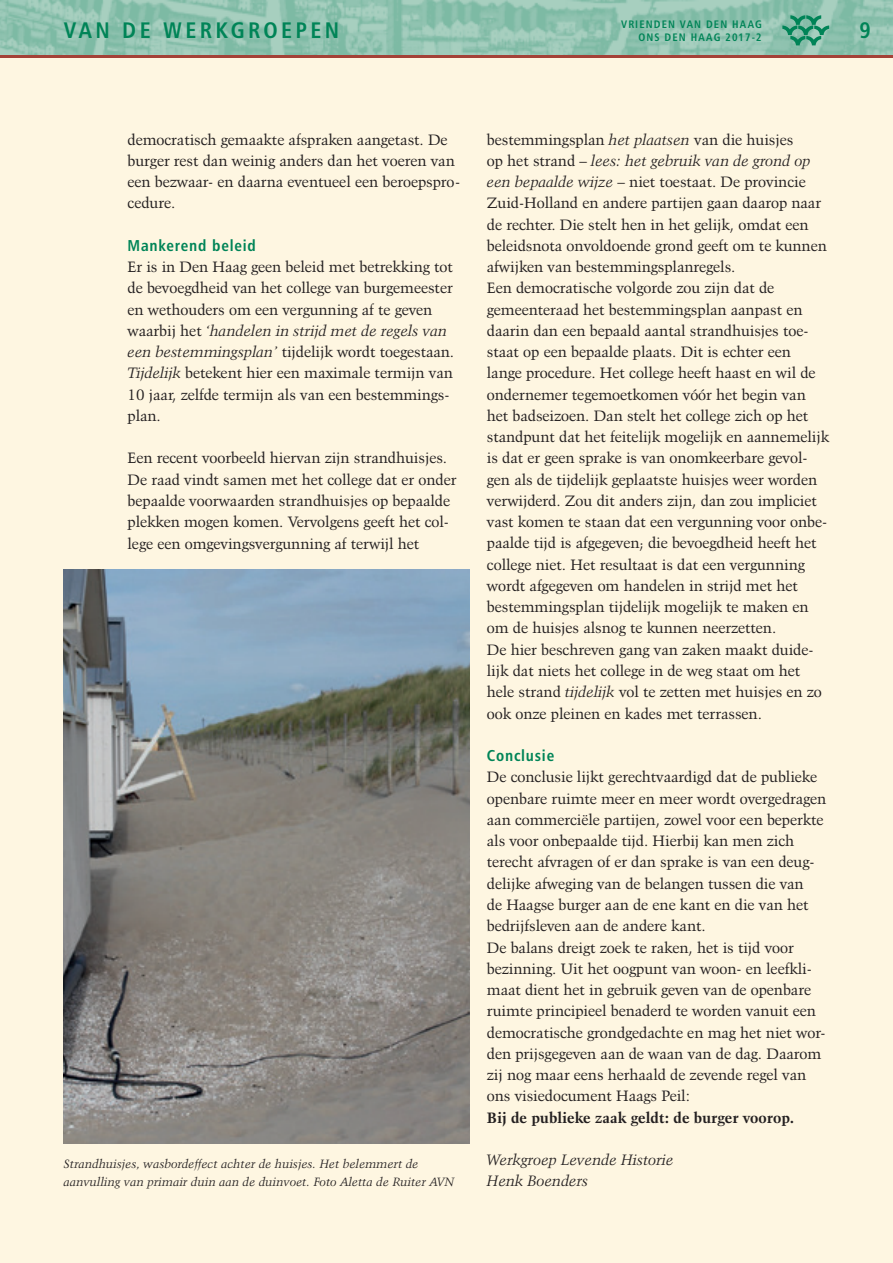
<style>
.page{position:relative;width:893px;height:1263px;background:#fef6e1}
.page>*{position:absolute;margin:0;border:0;box-sizing:border-box;transform-origin:0 0}
.t1{font:22.5px "Humanist 777 BT Bold Condensed B";letter-spacing:.15em;color:#008457}
.t2{font:15.75px "Humanist 777 BT Bold Condensed B";letter-spacing:.05em;color:#008457}
.t3{font:15px/21.3px "Kuenstler 480 BT";color:#231f20}
.t4{font:700 15px "Kuenstler 480 BT";color:#231f20}
.t5{font:italic 15px/21.3px "Kuenstler 480 BT";color:#231f20}
.t6{font:italic 12px/17.2px "Kuenstler 480 BT";letter-spacing:.01em;color:#231f20}
.t7{font:10.8px/12.8px "Humanist 777 BT Bold Condensed B";letter-spacing:.1em;color:#008457;text-align:right}
.s1{font-style:italic}
</style>
<div class="page">
<img style="left:0;top:0;width:893px;height:55px">
<hr style="left:0;top:55px;width:893px;height:2px;background:#a44137">
<img style="left:64px;top:570px;width:406px;height:574px">
<svg style="left:782px;top:15px;width:47px;height:30px"></svg>
<h1 class="t1" style="left:64px;top:16px;width:277px">VAN DE WERKGROEPEN</h1>
<p class="t7" style="left:621px;top:18px;width:142px">VRIENDEN VAN DEN HAAG<br>ONS DEN HAAG 2017-2</p>
<h1 class="t1" style="left:860px;top:16px;width:13px">9</h1>
<p class="t3" style="left:128px;top:128px;width:334px">democratisch gemaakte afspraken aangetast. De burger rest dan weinig anders dan het voeren van een bezwaar- en daarna eventueel een beroepspro&shy;cedure.</p>
<p class="t2" style="left:128px;top:235px;width:130px">Mankerend beleid</p>
<p class="t3" style="left:128px;top:256px;width:328px">Er is in Den Haag geen beleid met betrekking tot de bevoegdheid van het college van burgemeester en wethouders om een vergunning af te geven waarbij het <span class="s1">‘handelen in strijd met de regels van een bestemmingsplan’</span> tijdelijk wordt toegestaan.<br><span class="s1">Tijdelijk</span> betekent hier een maximale termijn van 10 jaar, zelfde termijn als van een bestemmings&shy;plan.</p>
<p class="t3" style="left:128px;top:447px;width:330px">Een recent voorbeeld hiervan zijn strandhuisjes.<br>De raad vindt samen met het college dat er onder bepaalde voorwaarden strandhuisjes op bepaalde plekken mogen komen. Vervolgens geeft het col&shy;lege een omgevingsvergunning af terwijl het</p>
<p class="t6" style="left:64px;top:1155px;width:392px">Strandhuisjes, wasbordeffect achter de huisjes. Het belemmert de aanvulling van primair duin aan de duinvoet. Foto Aletta de Ruiter AVN</p>
<p class="t3" style="left:487px;top:128px;width:344px">bestemmingsplan <span class="s1">het plaatsen</span> van die huisjes<br>op het strand – <span class="s1">lees: het gebruik van de grond op een bepaalde wijze</span> – niet toestaat. De provincie Zuid-Holland en andere partijen gaan daarop naar de rechter. Die stelt hen in het gelijk, omdat een beleidsnota onvoldoende grond geeft om te kunnen afwijken van bestemmingsplanregels.<br>Een democratische volgorde zou zijn dat de gemeenteraad het bestemmingsplan aanpast en daarin dan een bepaald aantal strandhuisjes toe&shy;staat op een bepaalde plaats. Dit is echter een lange procedure. Het college heeft haast en wil de ondernemer tegemoetkomen vóór het begin van het badseizoen. Dan stelt het college zich op het standpunt dat het feitelijk mogelijk en aannemelijk is dat er geen sprake is van onomkeerbare gevol&shy;gen als de tijdelijk geplaatste huisjes weer worden verwijderd. Zou dit anders zijn, dan zou impliciet vast komen te staan dat een vergunning voor onbe&shy;paalde tijd is afgegeven; die bevoegdheid heeft het college niet. Het resultaat is dat een vergunning wordt afgegeven om handelen in strijd met het bestemmingsplan tijdelijk mogelijk te maken en om de huisjes alsnog te kunnen neerzetten.<br>De hier beschreven gang van zaken maakt duide&shy;lijk dat niets het college in de weg staat om het hele strand <span class="s1">tijdelijk</span> vol te zetten met huisjes en zo ook onze pleinen en kades met terrassen.</p>
<p class="t2" style="left:487px;top:746px;width:69px">Conclusie</p>
<p class="t3" style="left:487px;top:766px;width:341px">De conclusie lijkt gerechtvaardigd dat de publieke openbare ruimte meer en meer wordt overgedragen aan commerciële partijen, zowel voor een beperkte als voor onbepaalde tijd. Hierbij kan men zich terecht afvragen of er dan sprake is van een deug&shy;delijke afweging van de belangen tussen die van<br>de Haagse burger aan de ene kant en die van het bedrijfsleven aan de andere kant.<br>De balans dreigt zoek te raken, het is tijd voor bezinning. Uit het oogpunt van woon- en leefkli&shy;maat dient het in gebruik geven van de openbare ruimte principieel benaderd te worden vanuit een democratische grondgedachte en mag het niet wor&shy;den prijsgegeven aan de waan van de dag. Daarom zij nog maar eens herhaald de zevende regel van ons visiedocument Haags Peil:</p>
<p class="t4" style="left:487px;top:1108px;width:309px">Bij de publieke zaak geldt: de burger voorop.</p>
<p class="t5" style="left:487px;top:1149px;width:188px">Werkgroep Levende Historie<br>Henk Boenders</p>
</div>
